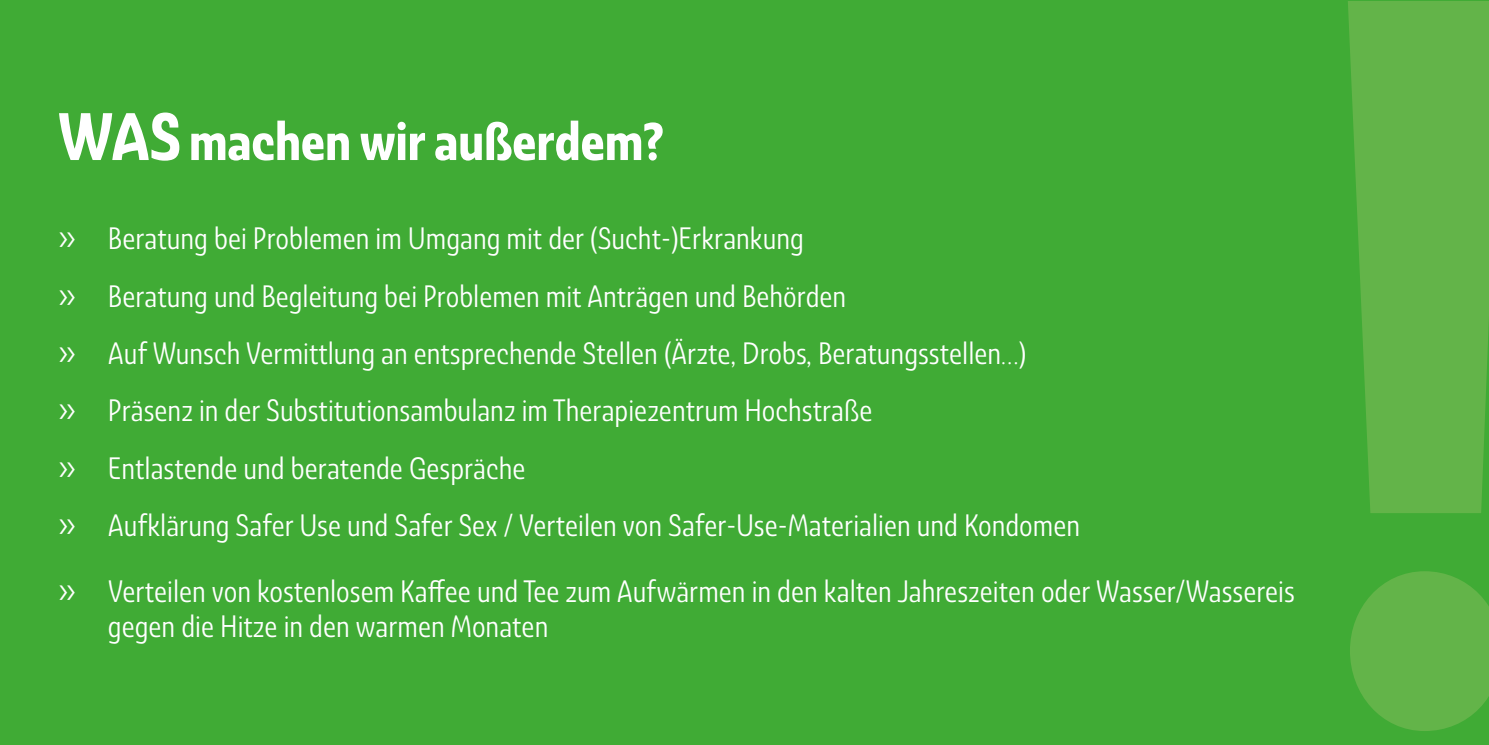
<style>
.page{position:relative;width:1489px;height:745px;background:#fff}
.page>*{position:absolute;margin:0;border:0;box-sizing:border-box;transform-origin:0 0}
.t1{font:1003px "Ashemore Con Bol";color:#63b449}
.t2{font:52.5px "Ashemore Con Bol";color:#fff}
.t3{font:30px/57.2px "Ashemore Con Reg";color:#fff}
.s1{font-size:65px}
.s2{font-size:37.5px}
</style>
<div class="page">
<div style="left:0;top:0;width:1488px;height:744px;background:#40ab35"></div>
<h2 class="t2" style="left:58px;top:109px;width:607px"><span class="s1">WAS</span> machen wir außerdem?</h2>
<p class="t3" style="left:58px;top:209px;width:1023px"><span class="s2">»</span> Beratung bei Problemen im Umgang mit der (Sucht-)Erkrankung<br><span class="s2">»</span> Beratung und Begleitung bei Problemen mit Anträgen und Behörden<br><span class="s2">»</span> Auf Wunsch Vermittlung an entsprechende Stellen (Ärzte, Drobs, Beratungsstellen…)<br><span class="s2">»</span> Präsenz in der Substitutionsambulanz im Therapiezentrum Hochstraße<br><span class="s2">»</span> Entlastende und beratende Gespräche<br><span class="s2">»</span> Aufklärung Safer Use und Safer Sex / Verteilen von Safer-Use-Materialien und Kondomen</p>
<p class="t3" style="left:108px;top:573px;width:1188px;line-height:34.5px;text-indent:-50px"><span class="s2">»</span> Verteilen von kostenlosem Kaffee und Tee zum Aufwärmen in den kalten Jahreszeiten oder Wasser/Wassereis gegen die Hitze in den warmen Monaten</p>
<h1 class="t1" style="left:1303px;top:-248px;width:244px">!</h1>
</div>
